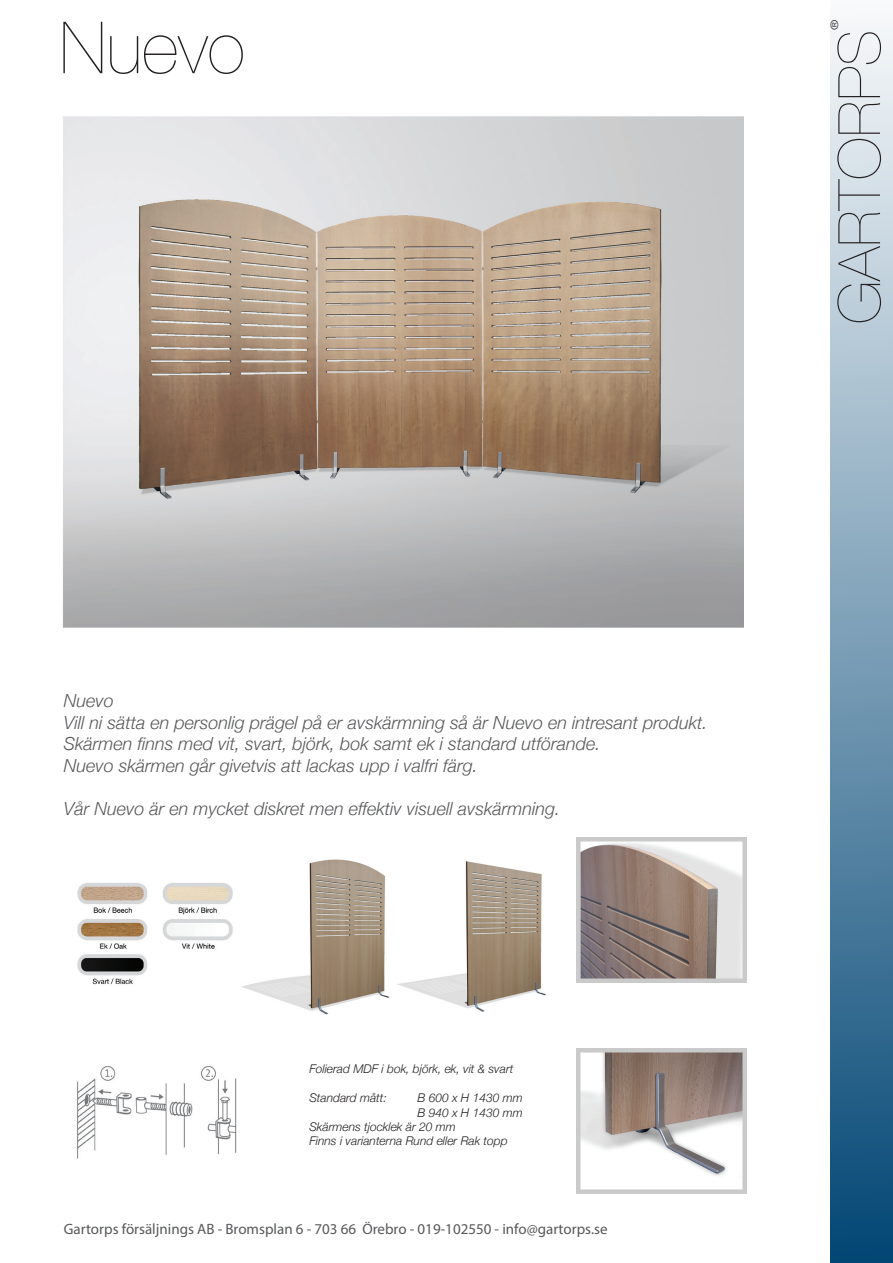
<style>
.page{position:relative;width:893px;height:1263px;background:#fff}
.page>*{position:absolute;margin:0;border:0;box-sizing:border-box;transform-origin:0 0}
.t1{font:200 72px "Helvetica Neue";color:#231f20}
.t2{font:200 58.35px "Helvetica Neue LT Com";color:#231f20}
.t3{font:italic 300 18px/21.6px "Helvetica Neue";color:#57585a}
.t4{font:15px "Myriad Pro";color:#57585a}
.t5{font:italic 300 12px "Helvetica Neue";color:#231f20}
.t6{font:300 10.35px "Helvetica Neue LT Com";color:#231f20;scale:1.25 1}
</style>
<div class="page">
<img style="left:77px;top:883px;width:165px;height:104px">
<img style="left:63px;top:116px;width:680px;height:512px">
<div style="left:830px;top:0;width:63px;height:1263px;background:linear-gradient(to bottom,#f9fafb,#024675)"></div>
<img style="left:577px;top:1049px;width:170px;height:145px">
<img style="left:577px;top:838px;width:170px;height:145px">
<img style="left:242px;top:859px;width:148px;height:156px">
<img style="left:77px;top:1066px;width:160px;height:93px">
<img style="left:397px;top:861px;width:149px;height:151px">
<h1 class="t1" style="left:60px;top:-8px;width:187px">Nuevo</h1>
<p class="t6" style="left:828px;top:30px;width:10px;rotate:-90deg">®</p>
<h2 class="t2" style="left:825px;top:324px;width:296px;rotate:-90deg">GARTORPS</h2>
<p class="t3" style="left:64px;top:689px;width:645px">Nuevo<br>Vill ni sätta en personlig prägel på er avskärmning så är Nuevo en intresant produkt.<br>Skärmen finns med vit, svart, björk, bok samt ek i standard utförande.<br>Nuevo skärmen går givetvis att lackas upp i valfri färg.</p>
<p class="t3" style="left:64px;top:797px;width:498px">Vår Nuevo är en mycket diskret men effektiv visuell avskärmning.</p>
<p class="t5" style="left:309px;top:1060px;width:206px">Folierad MDF i bok, björk, ek, vit &amp; svart</p>
<p class="t5" style="left:309px;top:1088px;width:79px">Standard mått:</p>
<p class="t5" style="left:417px;top:1088px;width:107px">B 600 x H 1430 mm</p>
<p class="t5" style="left:417px;top:1103px;width:107px">B 940 x H 1430 mm</p>
<p class="t5" style="left:309px;top:1117px;width:148px">Skärmens tjocklek är 20 mm</p>
<p class="t5" style="left:309px;top:1132px;width:200px">Finns i varianterna Rund eller Rak topp</p>
<p class="t4" style="left:64px;top:1220px;width:545px">Gartorps försäljnings AB - Bromsplan 6 - 703 66 Örebro - 019-102550 - info@gartorps.se</p>
</div>
